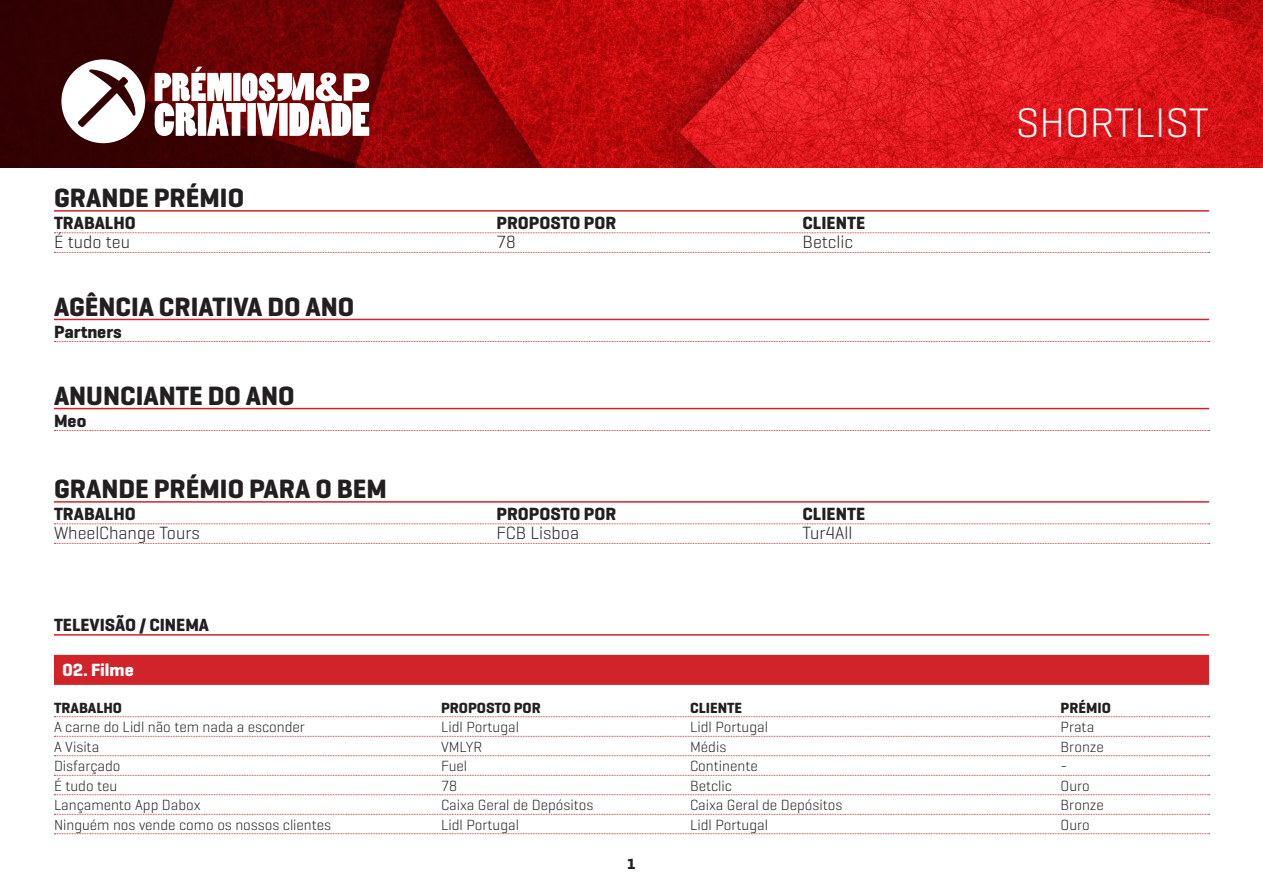
<style>
.page{position:relative;width:1263px;height:893px;background:#fff}
.page>*{position:absolute;margin:0;border:0;box-sizing:border-box;transform-origin:0 0}
.t1{font:300 42px "Geogrotesque";color:#fff}
.t2{font:700 27px "Geogrotesque";color:#231f20}
.t3{font:700 18px "Geogrotesque";color:#231f20}
.t4{font:300 18px "Geogrotesque";color:#231f20}
.tit{font:700 18px "Geogrotesque";color:#fff}
.t5{font:300 15px "Geogrotesque";color:#231f20}
.t6{font:700 15px "Geogrotesque";color:#231f20}
</style>
<div class="page">
<img style="left:0;top:0;width:1263px;height:168px">
<hr style="left:54px;top:634px;width:1155px;height:2px;background:#d1232a">
<div style="left:54px;top:655px;width:1155px;height:30px;background:#d1232a"></div>
<svg style="left:54px;top:716px;width:1155px;height:1px"></svg>
<svg style="left:54px;top:736px;width:1155px;height:1px"></svg>
<svg style="left:54px;top:755px;width:1155px;height:1px"></svg>
<svg style="left:54px;top:775px;width:1155px;height:1px"></svg>
<svg style="left:54px;top:794px;width:1155px;height:1px"></svg>
<svg style="left:54px;top:814px;width:1155px;height:1px"></svg>
<svg style="left:54px;top:833px;width:1155px;height:1px"></svg>
<hr style="left:54px;top:210px;width:1155px;height:2px;background:#d1232a">
<svg style="left:54px;top:232px;width:1155px;height:1px"></svg>
<svg style="left:54px;top:252px;width:1155px;height:1px"></svg>
<hr style="left:54px;top:319px;width:1155px;height:1px;background:#d1232a">
<svg style="left:54px;top:341px;width:1155px;height:1px"></svg>
<hr style="left:54px;top:408px;width:1155px;height:1px;background:#d1232a">
<svg style="left:54px;top:430px;width:1155px;height:1px"></svg>
<hr style="left:54px;top:501px;width:1155px;height:2px;background:#d1232a">
<svg style="left:54px;top:523px;width:1155px;height:1px"></svg>
<svg style="left:54px;top:543px;width:1155px;height:1px"></svg>
<svg style="left:61px;top:59px;width:84px;height:84px"></svg>
<svg style="left:155px;top:67px;width:214px;height:69px"></svg>
<p class="t2" style="left:54px;top:181px;width:192px">GRANDE PRÉMIO</p>
<p class="t3" style="left:54px;top:212px;width:83px">TRABALHO</p>
<p class="t3" style="left:496px;top:212px;width:121px">PROPOSTO POR</p>
<p class="t3" style="left:802px;top:212px;width:64px">CLIENTE</p>
<p class="t4" style="left:54px;top:231px;width:78px">É tudo teu</p>
<p class="t4" style="left:496px;top:231px;width:21px">78</p>
<p class="t4" style="left:802px;top:231px;width:52px">Betclic</p>
<p class="t2" style="left:54px;top:290px;width:302px">AGÊNCIA CRIATIVA DO ANO</p>
<p class="t3" style="left:54px;top:320px;width:69px">Partners</p>
<p class="t2" style="left:54px;top:379px;width:242px">ANUNCIANTE DO ANO</p>
<p class="t3" style="left:54px;top:409px;width:34px">Meo</p>
<p class="t2" style="left:54px;top:472px;width:334px">GRANDE PRÉMIO PARA O BEM</p>
<p class="t3" style="left:54px;top:503px;width:83px">TRABALHO</p>
<p class="t3" style="left:496px;top:503px;width:121px">PROPOSTO POR</p>
<p class="t3" style="left:802px;top:503px;width:64px">CLIENTE</p>
<p class="t4" style="left:54px;top:522px;width:147px">WheelChange Tours</p>
<p class="t4" style="left:496px;top:522px;width:84px">FCB Lisboa</p>
<p class="t4" style="left:802px;top:522px;width:51px">Tur4All</p>
<p class="t1" style="left:1016px;top:96px;width:194px">SHORTLIST</p>
<p class="t3" style="left:54px;top:614px;width:157px">TELEVISÃO / CINEMA</p>
<p class="tit" style="left:63px;top:659px;width:73px">02. Filme</p>
<p class="t6" style="left:54px;top:698px;width:70px">TRABALHO</p>
<p class="t6" style="left:441px;top:698px;width:101px">PROPOSTO POR</p>
<p class="t6" style="left:690px;top:698px;width:54px">CLIENTE</p>
<p class="t6" style="left:1061px;top:698px;width:52px">PRÉMIO</p>
<p class="t5" style="left:54px;top:718px;width:252px">A carne do Lidl não tem nada a esconder</p>
<p class="t5" style="left:441px;top:718px;width:79px">Lidl Portugal</p>
<p class="t5" style="left:690px;top:718px;width:79px">Lidl Portugal</p>
<p class="t5" style="left:1061px;top:718px;width:35px">Prata</p>
<p class="t5" style="left:54px;top:737px;width:47px">A Visita</p>
<p class="t5" style="left:441px;top:737px;width:43px">VMLYR</p>
<p class="t5" style="left:690px;top:737px;width:38px">Médis</p>
<p class="t5" style="left:1061px;top:737px;width:45px">Bronze</p>
<p class="t5" style="left:54px;top:757px;width:68px">Disfarçado</p>
<p class="t5" style="left:441px;top:757px;width:28px">Fuel</p>
<p class="t5" style="left:690px;top:757px;width:69px">Continente</p>
<p class="t5" style="left:1060px;top:757px;width:8px">-</p>
<p class="t5" style="left:54px;top:776px;width:65px">É tudo teu</p>
<p class="t5" style="left:441px;top:776px;width:18px">78</p>
<p class="t5" style="left:690px;top:776px;width:43px">Betclic</p>
<p class="t5" style="left:1061px;top:776px;width:31px">Ouro</p>
<p class="t5" style="left:54px;top:796px;width:148px">Lançamento App Dabox</p>
<p class="t5" style="left:441px;top:796px;width:154px">Caixa Geral de Depósitos</p>
<p class="t5" style="left:690px;top:796px;width:154px">Caixa Geral de Depósitos</p>
<p class="t5" style="left:1061px;top:796px;width:45px">Bronze</p>
<p class="t5" style="left:54px;top:815px;width:279px">Ninguém nos vende como os nossos clientes</p>
<p class="t5" style="left:441px;top:815px;width:79px">Lidl Portugal</p>
<p class="t5" style="left:690px;top:815px;width:79px">Lidl Portugal</p>
<p class="t5" style="left:1061px;top:815px;width:31px">Ouro</p>
<p class="t6" style="left:627px;top:855px;width:10px">1</p>
</div>
